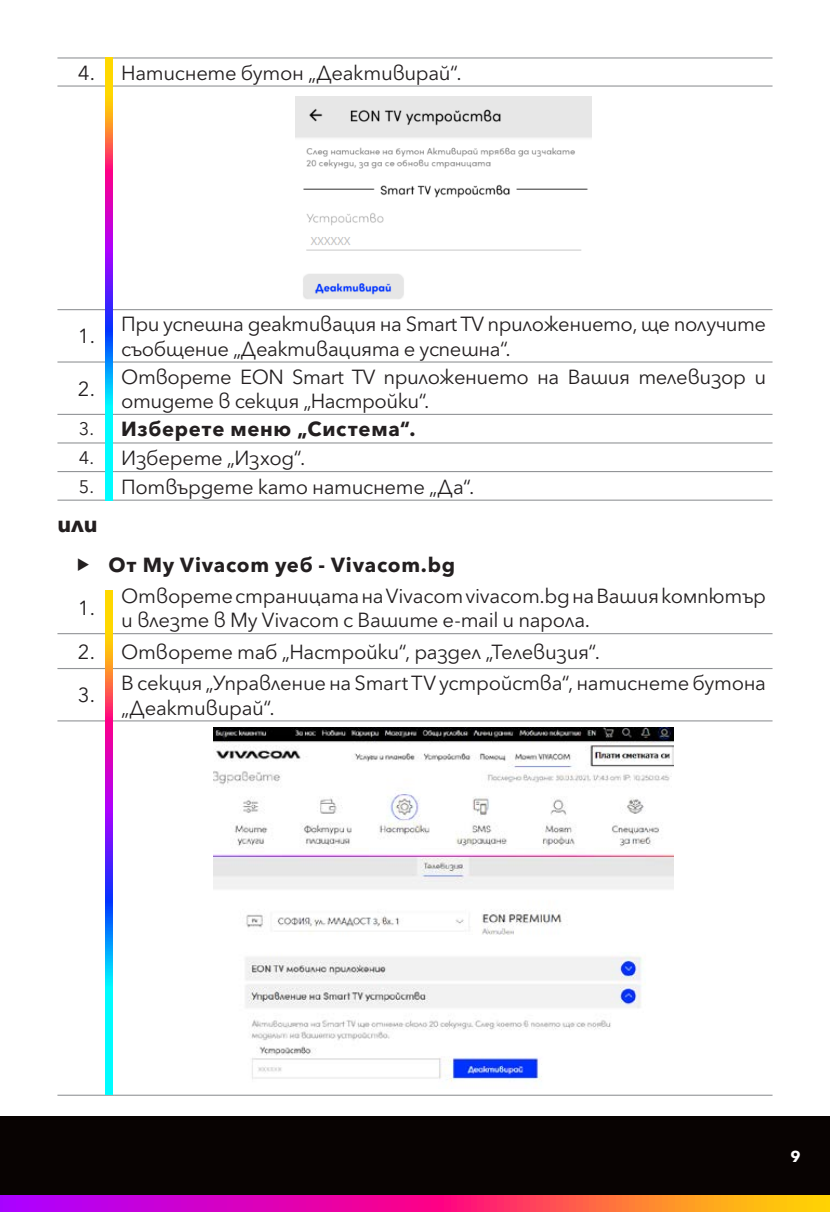
<style>
.page{position:relative;width:830px;height:1212px;background:#fff}
.page>*{position:absolute;margin:0;border:0;box-sizing:border-box;transform-origin:0 0}
.t1{font:700 22.5px "Avenir Next Cyr";color:#231f20}
.t2{font:20.25px/24.3px "Avenir Next Cyr";letter-spacing:-.02em;color:#231f20}
.t3{font:700 20.25px/42.8px "Avenir Next Cyr";letter-spacing:.035em;color:#231f20}
.t4{font:700 15.75px "Avenir Next Cyr";color:#fff}
.s1{font-weight:400;font-size:18px}
.s2{font-size:18px}
.s3{font-family:"Sofia Pro";font-weight:400}
.s4{font-weight:400}
</style>
<div class="page">
<div style="left:0;top:1116px;width:829px;height:96px;background:#080302"></div>
<svg style="left:0;top:1195px;width:829px;height:17px;background:#e83883"></svg>
<hr style="left:57px;top:361px;width:58px;height:2px;background:#939598">
<hr style="left:115px;top:361px;width:657px;height:2px;background:#939598">
<hr style="left:57px;top:414px;width:58px;height:1px;background:#939598">
<hr style="left:115px;top:414px;width:657px;height:1px;background:#939598">
<hr style="left:57px;top:442px;width:58px;height:1px;background:#939598">
<hr style="left:115px;top:442px;width:657px;height:1px;background:#939598">
<hr style="left:57px;top:471px;width:58px;height:1px;background:#939598">
<hr style="left:115px;top:471px;width:657px;height:1px;background:#939598">
<hr style="left:57px;top:500px;width:58px;height:1px;background:#939598">
<hr style="left:115px;top:500px;width:657px;height:1px;background:#939598">
<hr style="left:57px;top:57px;width:58px;height:2px;background:#939598">
<hr style="left:115px;top:57px;width:657px;height:2px;background:#939598">
<hr style="left:57px;top:85px;width:58px;height:2px;background:#939598">
<hr style="left:115px;top:85px;width:657px;height:2px;background:#939598">
<hr style="left:57px;top:309px;width:58px;height:1px;background:#939598">
<hr style="left:115px;top:309px;width:657px;height:1px;background:#939598">
<img style="left:295px;top:96px;width:296px;height:203px">
<hr style="left:57px;top:633px;width:58px;height:1px;background:#939598">
<hr style="left:115px;top:633px;width:657px;height:1px;background:#939598">
<hr style="left:57px;top:668px;width:58px;height:1px;background:#939598">
<hr style="left:115px;top:668px;width:657px;height:1px;background:#939598">
<hr style="left:57px;top:720px;width:58px;height:1px;background:#939598">
<hr style="left:115px;top:720px;width:657px;height:1px;background:#939598">
<hr style="left:57px;top:1095px;width:58px;height:1px;background:#939598">
<hr style="left:115px;top:1095px;width:657px;height:1px;background:#939598">
<img style="left:214px;top:727px;width:459px;height:359px">
<svg style="left:106px;top:57px;width:6px;height:444px;background:#777cbc"></svg>
<svg style="left:106px;top:590px;width:6px;height:504px;background:#777bbc"></svg>
<p class="t2" style="left:78px;top:59px;width:385px">4. Натиснете бутон „Деактивирай“.</p>
<p class="t2" style="left:78px;top:322px;width:19px">1.</p>
<p class="t2" style="left:121px;top:310px;width:646px">При успешна деактивация на Smart TV приложението, ще получите съобщение „Деактивацията е успешна“.</p>
<p class="t2" style="left:121px;top:363px;width:646px">Отворете ЕОN Smart TV приложението на Вашия телевизор и отидете в секция „Настройки“.</p>
<p class="t3" style="left:79px;top:406px;width:338px"><span class="s1">3.</span> Изберете меню „Система“.</p>
<p class="t2" style="left:79px;top:444px;width:228px"><span class="s2">4.</span> Изберете „Изход“.</p>
<p class="t2" style="left:79px;top:472px;width:397px"><span class="s2">5.</span> Потвърдете като натиснете „Да“.</p>
<p class="t1" style="left:57px;top:506px;width:42px">или</p>
<p class="t3" style="left:77px;top:542px;width:380px"><span class="s3">▶</span> От My Vivacom уеб - Vivacom.bg<br><span class="s4">1.</span></p>
<p class="t2" style="left:78px;top:375px;width:19px">2.</p>
<p class="t2" style="left:121px;top:582px;width:646px">Отворете страницата на Vivacom vivacom.bg на Вашия компютър и влезте в My Vivacom с Вашите е-mail и парола.</p>
<p class="t2" style="left:78px;top:628px;width:523px;line-height:43.6px">2. Отворете таб „Настройки“, раздел „Телевизия“.<br>3.</p>
<p class="t2" style="left:121px;top:669px;width:646px">В секция „Управление на Smart TV устройства“, натиснете бутона „Деактивирай“.</p>
<p class="t4" style="left:790px;top:1144px;width:12px">9</p>
</div>
